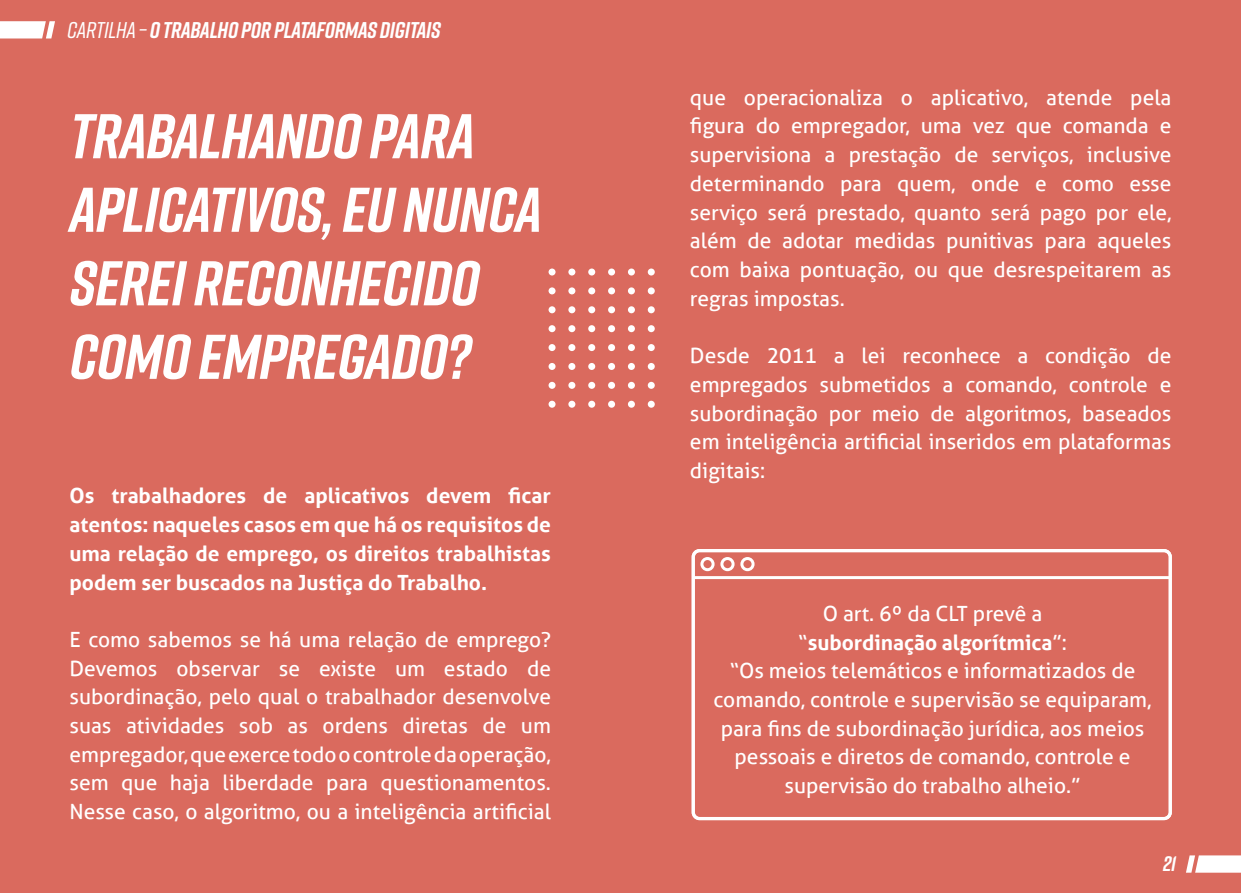
<style>
.page{position:relative;width:1241px;height:893px;background:#fff}
.page>*{position:absolute;margin:0;border:0;box-sizing:border-box;transform-origin:0 0}
.t1{font:italic 700 63px/73.5px "Rift";letter-spacing:-.01em;color:#fff}
.t2{font:italic 700 22.75px "Rift";letter-spacing:-.01em;color:#fff}
.t3{font:21px/28.7px "Aller";color:#fff;text-align:justify}
.t4{font:700 21px/28.7px "Aller";color:#fff;text-align:justify}
.t5{font:italic 700 21px "Rift";color:#fff}
.s1{font-weight:500}
.s2{font-weight:700}
</style>
<div class="page">
<div style="left:0;top:0;width:620px;height:893px;background:#da6a5e"></div>
<div style="left:620px;top:0;width:620px;height:893px;background:#da6a5e"></div>
<svg style="left:0;top:21px;width:55px;height:17px"></svg>
<svg style="left:1186px;top:855px;width:54px;height:18px"></svg>
<div style="left:548px;top:269px;width:7px;height:7px;background:#fff;border-radius:50%"></div>
<div style="left:548px;top:287px;width:7px;height:7px;background:#fff;border-radius:50%"></div>
<div style="left:548px;top:306px;width:7px;height:7px;background:#fff;border-radius:50%"></div>
<div style="left:548px;top:325px;width:7px;height:7px;background:#fff;border-radius:50%"></div>
<div style="left:548px;top:344px;width:7px;height:7px;background:#fff;border-radius:50%"></div>
<div style="left:548px;top:363px;width:7px;height:7px;background:#fff;border-radius:50%"></div>
<div style="left:548px;top:382px;width:7px;height:7px;background:#fff;border-radius:50%"></div>
<div style="left:548px;top:401px;width:7px;height:7px;background:#fff;border-radius:50%"></div>
<div style="left:568px;top:269px;width:7px;height:7px;background:#fff;border-radius:50%"></div>
<div style="left:588px;top:269px;width:7px;height:7px;background:#fff;border-radius:50%"></div>
<div style="left:608px;top:269px;width:7px;height:7px;background:#fff;border-radius:50%"></div>
<div style="left:628px;top:269px;width:7px;height:7px;background:#fff;border-radius:50%"></div>
<div style="left:647px;top:269px;width:7px;height:7px;background:#fff;border-radius:50%"></div>
<div style="left:568px;top:287px;width:7px;height:7px;background:#fff;border-radius:50%"></div>
<div style="left:588px;top:287px;width:7px;height:7px;background:#fff;border-radius:50%"></div>
<div style="left:608px;top:287px;width:7px;height:7px;background:#fff;border-radius:50%"></div>
<div style="left:628px;top:287px;width:7px;height:7px;background:#fff;border-radius:50%"></div>
<div style="left:647px;top:287px;width:7px;height:7px;background:#fff;border-radius:50%"></div>
<div style="left:568px;top:306px;width:7px;height:7px;background:#fff;border-radius:50%"></div>
<div style="left:588px;top:306px;width:7px;height:7px;background:#fff;border-radius:50%"></div>
<div style="left:608px;top:306px;width:7px;height:7px;background:#fff;border-radius:50%"></div>
<div style="left:628px;top:306px;width:7px;height:7px;background:#fff;border-radius:50%"></div>
<div style="left:647px;top:306px;width:7px;height:7px;background:#fff;border-radius:50%"></div>
<div style="left:568px;top:325px;width:7px;height:7px;background:#fff;border-radius:50%"></div>
<div style="left:588px;top:325px;width:7px;height:7px;background:#fff;border-radius:50%"></div>
<div style="left:608px;top:325px;width:7px;height:7px;background:#fff;border-radius:50%"></div>
<div style="left:628px;top:325px;width:7px;height:7px;background:#fff;border-radius:50%"></div>
<div style="left:647px;top:325px;width:7px;height:7px;background:#fff;border-radius:50%"></div>
<div style="left:568px;top:344px;width:7px;height:7px;background:#fff;border-radius:50%"></div>
<div style="left:588px;top:344px;width:7px;height:7px;background:#fff;border-radius:50%"></div>
<div style="left:608px;top:344px;width:7px;height:7px;background:#fff;border-radius:50%"></div>
<div style="left:628px;top:344px;width:7px;height:7px;background:#fff;border-radius:50%"></div>
<div style="left:647px;top:344px;width:7px;height:7px;background:#fff;border-radius:50%"></div>
<div style="left:568px;top:363px;width:7px;height:7px;background:#fff;border-radius:50%"></div>
<div style="left:588px;top:363px;width:7px;height:7px;background:#fff;border-radius:50%"></div>
<div style="left:608px;top:363px;width:7px;height:7px;background:#fff;border-radius:50%"></div>
<div style="left:628px;top:363px;width:7px;height:7px;background:#fff;border-radius:50%"></div>
<div style="left:647px;top:363px;width:7px;height:7px;background:#fff;border-radius:50%"></div>
<div style="left:568px;top:382px;width:7px;height:7px;background:#fff;border-radius:50%"></div>
<div style="left:588px;top:382px;width:7px;height:7px;background:#fff;border-radius:50%"></div>
<div style="left:608px;top:382px;width:7px;height:7px;background:#fff;border-radius:50%"></div>
<div style="left:628px;top:382px;width:7px;height:7px;background:#fff;border-radius:50%"></div>
<div style="left:647px;top:382px;width:7px;height:7px;background:#fff;border-radius:50%"></div>
<div style="left:568px;top:401px;width:7px;height:7px;background:#fff;border-radius:50%"></div>
<div style="left:588px;top:401px;width:7px;height:7px;background:#fff;border-radius:50%"></div>
<div style="left:608px;top:401px;width:7px;height:7px;background:#fff;border-radius:50%"></div>
<div style="left:628px;top:401px;width:7px;height:7px;background:#fff;border-radius:50%"></div>
<div style="left:647px;top:401px;width:7px;height:7px;background:#fff;border-radius:50%"></div>
<svg style="left:695px;top:581px;width:477px;height:240px"></svg>
<div style="left:691px;top:549px;width:480px;height:271px;border:3px solid #fff;border-radius:7px"></div>
<svg style="left:691px;top:549px;width:481px;height:32px"></svg>
<hr style="left:693px;top:576px;width:476px;height:3px;background:#fff">
<div style="left:700px;top:557px;width:14px;height:14px;border:3px solid #fff;border-radius:50%"></div>
<div style="left:720px;top:557px;width:14px;height:14px;border:3px solid #fff;border-radius:50%"></div>
<div style="left:740px;top:557px;width:14px;height:14px;border:3px solid #fff;border-radius:50%"></div>
<p class="t2" style="left:67px;top:14px;width:375px"><span class="s1">CARTILHA –</span> O TRABALHO POR PLATAFORMAS DIGITAIS</p>
<h1 class="t1" style="left:70px;top:98px;width:473px">TRABALHANDO PARA<br>APLICATIVOS, EU NUNCA<br>SEREI RECONHECIDO<br>COMO EMPREGADO?</h1>
<p class="t4" style="left:69px;top:481px;width:483px">Os trabalhadores de aplicativos devem ficar atentos: naqueles casos em que há os requisitos de uma relação de emprego, os direitos trabalhistas podem ser buscados na Justiça do Trabalho.</p>
<p class="t3" style="left:69px;top:625px;width:483px">E como sabemos se há uma relação de emprego?<br>Devemos observar se existe um estado de subordinação, pelo qual o trabalhador desenvolve suas atividades sob as ordens diretas de um empregador, que exerce todo o controle da operação, sem que haja liberdade para questionamentos.<br>Nesse caso, o algoritmo, ou a inteligência artificial</p>
<p class="t3" style="left:690px;top:83px;width:483px">que operacionaliza o aplicativo, atende pela figura do empregador, uma vez que comanda e supervisiona a prestação de serviços, inclusive determinando para quem, onde e como esse serviço será prestado, quanto será pago por ele, além de adotar medidas punitivas para aqueles com baixa pontuação, ou que desrespeitarem as regras impostas.</p>
<p class="t3" style="left:690px;top:341px;width:483px">Desde 2011 a lei reconhece a condição de empregados submetidos a comando, controle e subordinação por meio de algoritmos, baseados em inteligência artificial inseridos em plataformas digitais:</p>
<p class="t3" style="left:713px;top:599px;width:439px;text-align:center">O art. 6º da CLT prevê a<br>“<span class="s2">subordinação algorítmica</span>”:<br>“Os meios telemáticos e informatizados de comando, controle e supervisão se equiparam, para fins de subordinação jurídica, aos meios pessoais e diretos de comando, controle e supervisão do trabalho alheio.”</p>
<p class="t5" style="left:1162px;top:848px;width:14px">21</p>
</div>
